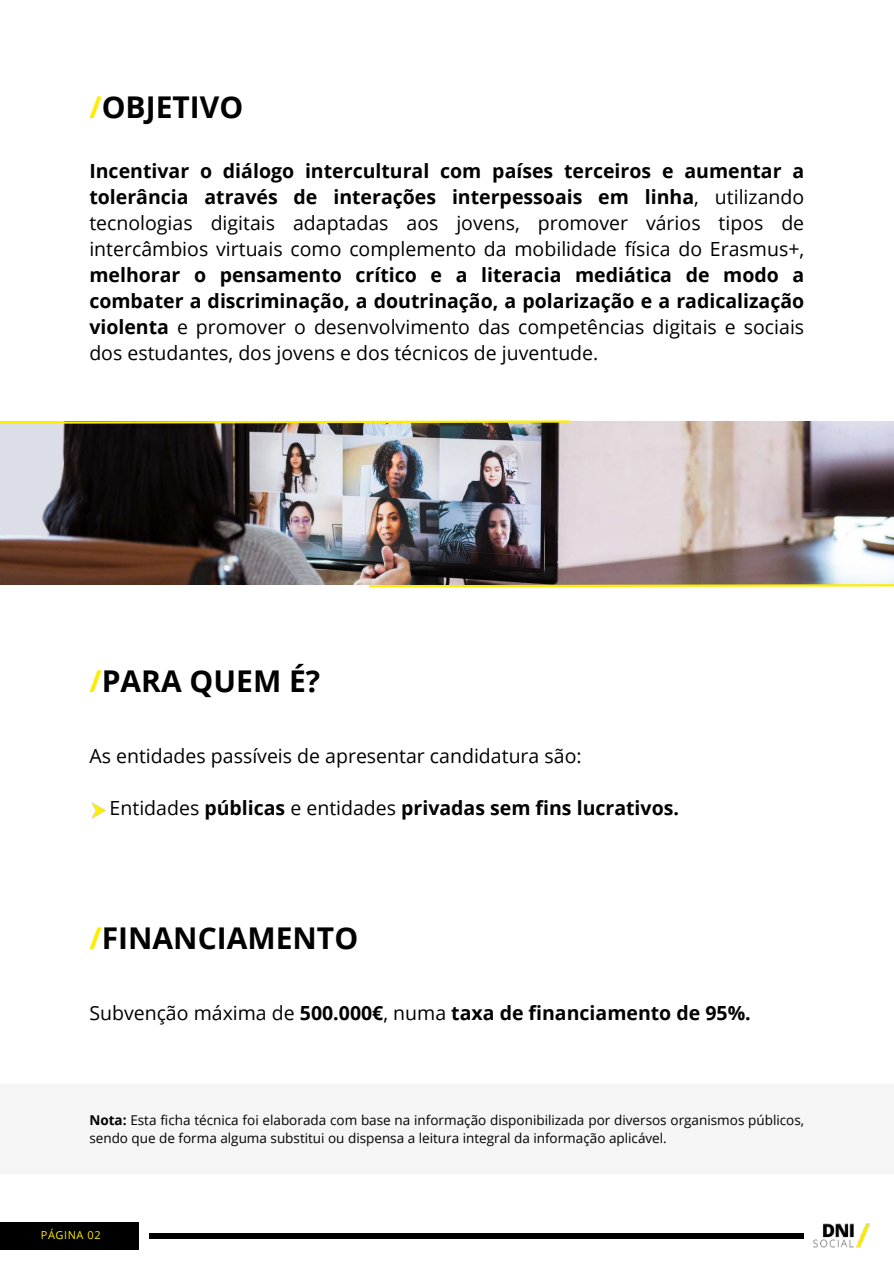
<style>
.page{position:relative;width:894px;height:1264px;background:#fff}
.page>*{position:absolute;margin:0;border:0;box-sizing:border-box;transform-origin:0 0}
.t1{font:700 30px "Open Sans";color:#000}
.t2{font:700 19.5px/25.8px "Open Sans";color:#000;text-align:justify}
.t3{font:19.5px/25.8px "Open Sans";color:#000;text-align:justify}
.t4{font:13.5px/18px "Open Sans";color:#000}
.t5{font:10.95px "Open Sans";letter-spacing:.05em;color:#feed00}
.s1{color:#feed00}
.s2{font-weight:700}
.s3{font-weight:400}
</style>
<div class="page">
<div style="left:0;top:1084px;width:893px;height:90px;background:#f5f5f5"></div>
<img style="left:0;top:421px;width:893px;height:163px">
<svg style="left:0;top:420px;width:572px;height:5px;background:#c0b74e"></svg>
<svg style="left:367px;top:583px;width:526px;height:5px;background:#d4c75d"></svg>
<img style="left:91px;top:802px;width:15px;height:17px">
<div style="left:0;top:1222px;width:138px;height:27px;background:#000"></div>
<div style="left:150px;top:1233px;width:653px;height:5px;background:#000"></div>
<img style="left:813px;top:1223px;width:57px;height:25px">
<h1 class="t1" style="left:89px;top:86px;width:155px"><span class="s1">/</span>OBJETIVO</h1>
<p class="t3" style="left:89px;top:158px;width:716px"><span class="s2">Incentivar o diálogo intercultural com países terceiros e aumentar a tolerância através de interações interpessoais em linha</span>, utilizando tecnologias digitais adaptadas aos jovens, promover vários tipos de intercâmbios virtuais como complemento da mobilidade física do Erasmus+,</p>
<p class="t2" style="left:89px;top:261px;width:716px">melhorar o pensamento crítico e a literacia mediática de modo a combater a discriminação, a doutrinação, a polarização e a radicalização violenta <span class="s3">e promover o desenvolvimento das competências digitais e sociais dos estudantes, dos jovens e dos técnicos de juventude.</span></p>
<h1 class="t1" style="left:89px;top:659px;width:232px"><span class="s1">/</span>PARA QUEM É?</h1>
<p class="t3" style="left:89px;top:742px;width:493px">As entidades passíveis de apresentar candidatura são:</p>
<p class="t2" style="left:110px;top:794px;width:570px"><span class="s3">Entidades</span> públicas <span class="s3">e entidades</span> privadas sem fins lucrativos.</p>
<h1 class="t1" style="left:89px;top:916px;width:270px"><span class="s1">/</span>FINANCIAMENTO</h1>
<p class="t2" style="left:89px;top:999px;width:662px"><span class="s3">Subvenção máxima de</span> 500.000€<span class="s3">, numa</span> taxa de financiamento de 95%.</p>
<p class="t4" style="left:89px;top:1110px;width:716px"><span class="s2">Nota:</span> Esta ficha técnica foi elaborada com base na informação disponibilizada por diversos organismos públicos, sendo que de forma alguma substitui ou dispensa a leitura integral da informação aplicável.</p>
<p class="t5" style="left:41px;top:1227px;width:61px">PÁGINA 02</p>
</div>
